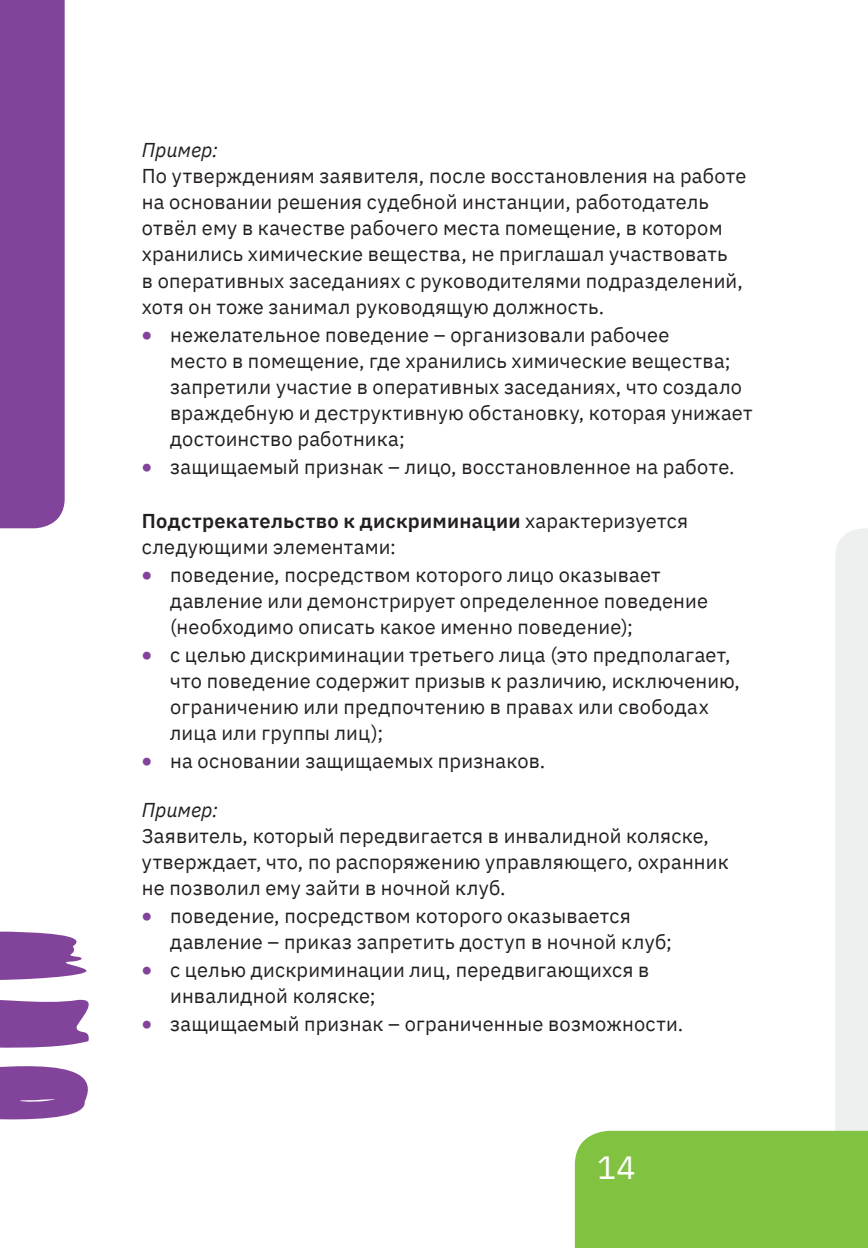
<style>
.page{position:relative;width:868px;height:1248px;background:#fff}
.page>*{position:absolute;margin:0;border:0;box-sizing:border-box;transform-origin:0 0}
.t1{font:32px "IBM Plex Sans";color:#fff}
.t2{font:20px/26px "IBM Plex Sans";letter-spacing:.01em;color:#231f20}
.t3{font:italic 20px "IBM Plex Sans";letter-spacing:-.005em;color:#231f20}
.s1{color:#81449a}
.s2{font-weight:600}
</style>
<div class="page">
<div style="left:0;top:0;width:65px;height:528px;background:#81449a"></div>
<svg style="left:574px;top:528px;width:293px;height:719px"></svg>
<svg style="left:0;top:931px;width:89px;height:189px"></svg>
<p class="t3" style="left:142px;top:135px;width:78px">Пример:</p>
<p class="t2" style="left:142px;top:162px;width:606px">По утверждениям заявителя, после восстановления на работе на основании решения судебной инстанции, работодатель отвёл ему в качестве рабочего места помещение, в котором хранились химические вещества, не приглашал участвовать<br>в оперативных заседаниях с руководителями подразделений, хотя он тоже занимал руководящую должность.</p>
<p class="t2" style="left:170px;top:320px;width:583px;text-indent:-28px"><span class="s1">•</span> нежелательное поведение – организовали рабочее<br>место в помещение, где хранились химические вещества; запретили участие в оперативных заседаниях, что создало враждебную и деструктивную обстановку, которая унижает достоинство работника;</p>
<p class="t2" style="left:142px;top:452px;width:594px"><span class="s1">•</span> защищаемый признак – лицо, восстановленное на работе.</p>
<p class="t2" style="left:142px;top:506px;width:548px"><span class="s2">Подстрекательство к дискриминации</span> характеризуется следующими элементами:</p>
<p class="t2" style="left:170px;top:560px;width:539px;text-indent:-28px"><span class="s1">•</span> поведение, посредством которого лицо оказывает давление или демонстрирует определенное поведение (необходимо описать какое именно поведение);</p>
<p class="t2" style="left:170px;top:640px;width:571px;text-indent:-28px"><span class="s1">•</span> с целью дискриминации третьего лица (это предполагает, что поведение содержит призыв к различию, исключению, ограничению или предпочтению в правах или свободах лица или группы лиц);</p>
<p class="t2" style="left:142px;top:746px;width:405px"><span class="s1">•</span> на основании защищаемых признаков.</p>
<p class="t3" style="left:142px;top:794px;width:78px">Пример:</p>
<p class="t2" style="left:142px;top:820px;width:588px">Заявитель, который передвигается в инвалидной коляске, утверждает, что, по распоряжению управляющего, охранник не позволил ему зайти в ночной клуб.</p>
<p class="t2" style="left:170px;top:900px;width:503px;text-indent:-28px"><span class="s1">•</span> поведение, посредством которого оказывается давление – приказ запретить доступ в ночной клуб;</p>
<p class="t2" style="left:170px;top:954px;width:480px;text-indent:-28px"><span class="s1">•</span> с целью дискриминации лиц, передвигающихся в инвалидной коляске;</p>
<p class="t2" style="left:142px;top:1008px;width:543px"><span class="s1">•</span> защищаемый признак – ограниченные возможности.</p>
<h1 class="t1" style="left:597px;top:1142px;width:40px">14</h1>
</div>
